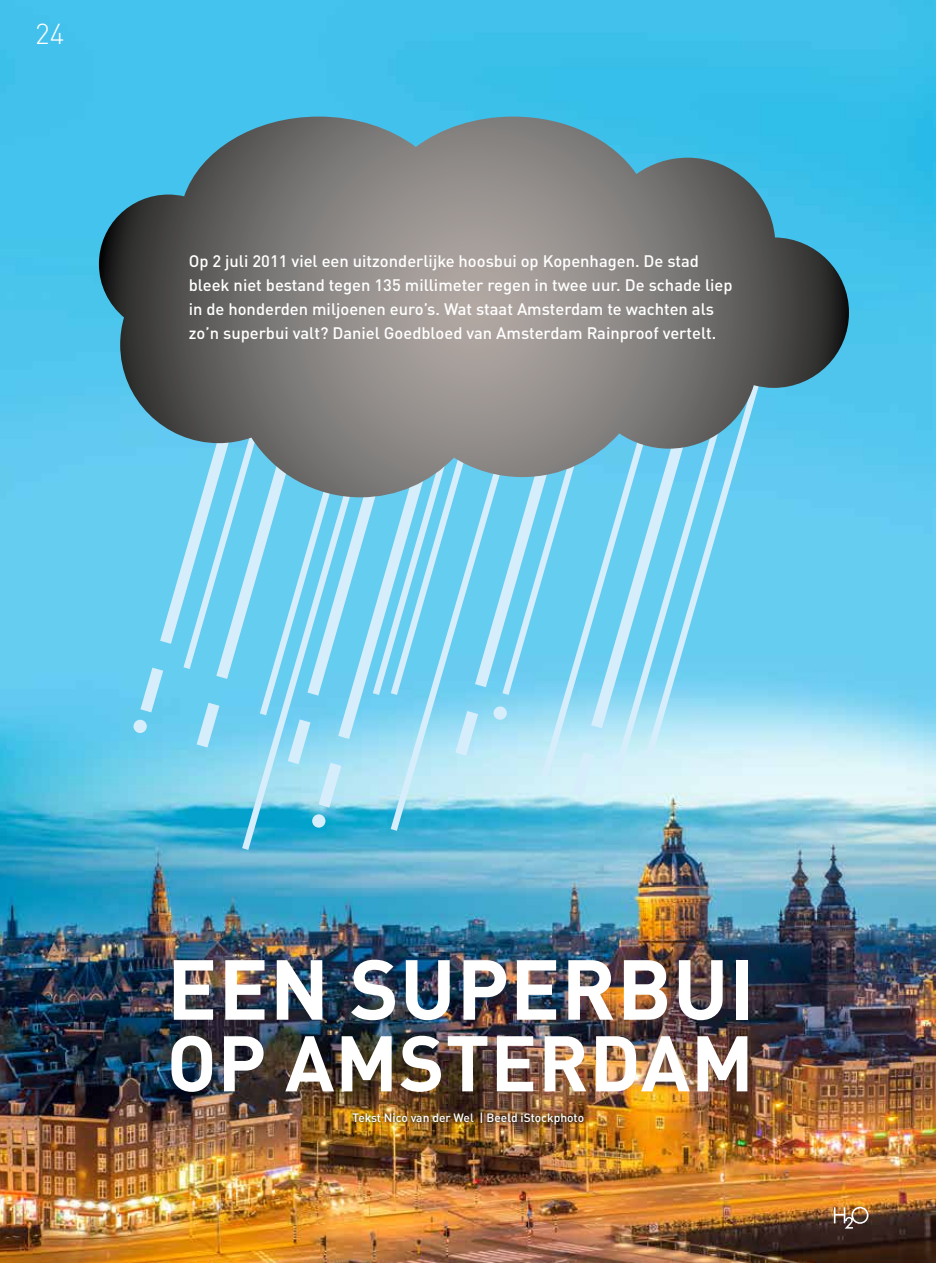
<style>
.page{position:relative;width:936px;height:1263px;background:#fff}
.page>*{position:absolute;margin:0;border:0;box-sizing:border-box;transform-origin:0 0}
.t1{font:700 83.55px "DIN Pro";letter-spacing:.01em;color:#fff}
.t2{font:700 77.55px "DIN Pro";letter-spacing:.01em;color:#fff}
.t3{font:300 28.5px "DIN Pro";color:#fff}
.t4{font:500 16.5px/24px "DIN Pro";color:#fff}
.t5{font:500 12px "DIN Pro";color:#fff}
</style>
<div class="page">
<img style="left:0;top:0;width:935px;height:1263px">
<svg style="left:833px;top:1207px;width:35px;height:21px"></svg>
<svg style="left:386px;top:820px;width:134px;height:18px;background:#3eb1d5"></svg>
<svg style="left:237px;top:820px;width:126px;height:37px;background:#38aed2"></svg>
<svg style="left:701px;top:497px;width:66px;height:266px;background:#7ed4f2"></svg>
<svg style="left:132px;top:497px;width:569px;height:323px;background:#89d7f2"></svg>
<svg style="left:99px;top:117px;width:749px;height:380px;background:#718b93"></svg>
<img style="left:349px;top:1110px;width:238px;height:18px">
<div style="left:133px;top:720px;width:14px;height:13px;background:#d6eefc;border-radius:50%"></div>
<div style="left:493px;top:706px;width:14px;height:14px;background:#d6eefc;border-radius:50%"></div>
<div style="left:312px;top:814px;width:13px;height:14px;background:#d6eefc;border-radius:50%"></div>
<h3 class="t3" style="left:35px;top:12px;width:31px">24</h3>
<p class="t4" style="left:189px;top:247px;width:545px">Op 2 juli 2011 viel een uitzonderlijke hoosbui op Kopenhagen. De stad bleek niet bestand tegen 135 millimeter regen in twee uur. De schade liep in de honderden miljoenen euro’s. Wat staat Amsterdam te wachten als zo’n superbui valt? Daniel Goedbloed van Amsterdam Rainproof vertelt.</p>
<h1 class="t1" style="left:167px;top:920px;width:589px">EEN SUPERBUI</h1>
<h2 class="t2" style="left:167px;top:999px;width:588px">OP AMSTERDAM</h2>
<p class="t5" style="left:352px;top:1108px;width:233px">Tekst Nico van der Wel | Beeld iStockphoto</p>
</div>
